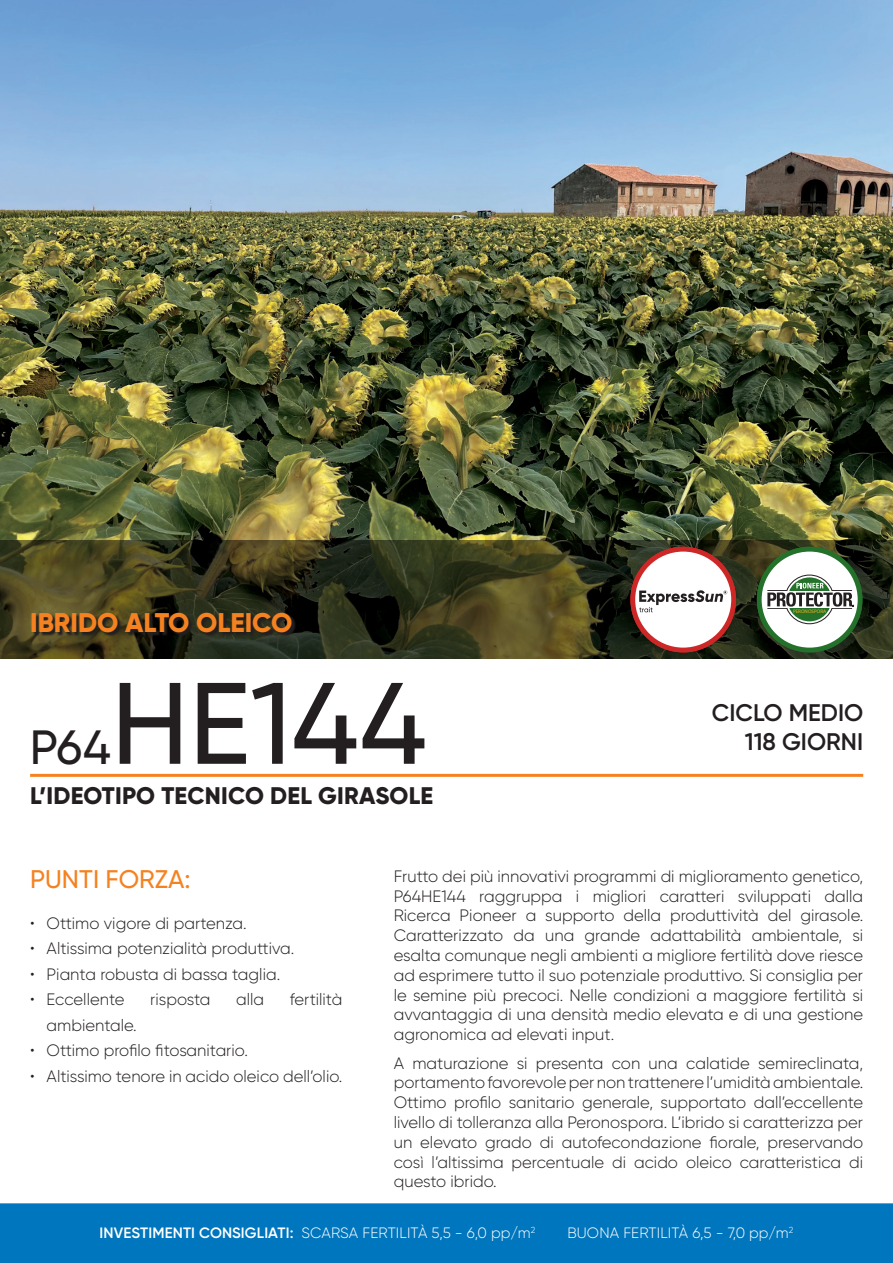
<style>
.page{position:relative;width:893px;height:1263px;background:#fff}
.page>*{position:absolute;margin:0;border:0;box-sizing:border-box;transform-origin:0 0}
.t1{font:500 115.5px "Gilroy";color:#231f20}
.t2{font:500 48px "Gilroy";color:#231f20}
.t3{font:800 27px "Gilroy";color:#f58220}
.t4{font:500 25.5px "Gilroy";color:#f58220}
.t5{font:800 24px "Gilroy";letter-spacing:.01em;color:#231f20}
.t6{font:600 24px "Gilroy";color:#231f20}
.t7{font:300 16.5px/19.8px "Gilroy";color:#231f20;text-align:justify}
.t8{font:300 15px "Gilroy";letter-spacing:.01em;color:#fff}
.t9{font:5.1px "Myriad Pro";color:#f6b21c}
.s1{font-weight:600}
</style>
<div class="page">
<div style="left:0;top:1203px;width:893px;height:60px;background:#0076be"></div>
<img style="left:0;top:0;width:893px;height:540px">
<hr style="left:30px;top:774px;width:833px;height:3px;background:#f58220">
<svg style="left:0;top:540px;width:893px;height:118px;background:#37361b"></svg>
<svg style="left:759px;top:549px;width:101px;height:101px"></svg>
<div style="left:757px;top:547px;width:105px;height:105px;border:5px solid #23712a;border-radius:50%"></div>
<div style="left:764px;top:591px;width:91px;height:17px;background:#fff"></div>
<svg style="left:767px;top:574px;width:87px;height:51px"></svg>
<svg style="left:33px;top:614px;width:263px;height:23px;background:#2c2a1c"></svg>
<div style="left:633px;top:549px;width:101px;height:101px;background:#fff;border-radius:50%"></div>
<div style="left:630px;top:547px;width:106px;height:105px;border:5px solid #cd2827;border-radius:50%"></div>
<svg style="left:639px;top:590px;width:88px;height:22px"></svg>
<p class="t3" style="left:30px;top:605px;width:264px">IBRIDO ALTO OLEICO</p>
<p class="t1" style="left:111px;top:652px;width:317px">HE144</p>
<p class="t5" style="left:30px;top:780px;width:404px">L’IDEOTIPO TECNICO DEL GIRASOLE</p>
<p class="t2" style="left:30px;top:717px;width:83px">P64</p>
<p class="t9" style="left:793px;top:608px;width:35px">PERONOSPORA</p>
<p class="t6" style="left:712px;top:698px;width:153px">CICLO MEDIO</p>
<p class="t6" style="left:745px;top:727px;width:120px">118 GIORNI</p>
<h3 class="t4" style="left:30px;top:864px;width:162px">PUNTI FORZA:</h3>
<p class="t7" style="left:30px;top:913px;width:218px">• Ottimo vigore di partenza.</p>
<p class="t7" style="left:30px;top:938px;width:266px">• Altissima potenzialità produttiva.</p>
<p class="t7" style="left:30px;top:964px;width:252px">• Pianta robusta di bassa taglia.</p>
<p class="t7" style="left:30px;top:989px;width:96px">• Eccellente</p>
<p class="t7" style="left:150px;top:989px;width:62px">risposta</p>
<p class="t7" style="left:236px;top:989px;width:30px">alla</p>
<p class="t7" style="left:290px;top:989px;width:54px">fertilità</p>
<p class="t7" style="left:47px;top:1015px;width:92px">ambientale.</p>
<p class="t7" style="left:30px;top:1040px;width:219px">• Ottimo profilo fitosanitario.</p>
<p class="t7" style="left:30px;top:1066px;width:314px">• Altissimo tenore in acido oleico dell’olio.</p>
<p class="t7" style="left:394px;top:866px;width:471px">Frutto dei più innovativi programmi di miglioramento genetico, P64HE144 raggruppa i migliori caratteri sviluppati dalla Ricerca Pioneer a supporto della produttività del girasole.<br>Caratterizzato da una grande adattabilità ambientale, si esalta comunque negli ambienti a migliore fertilità dove riesce ad esprimere tutto il suo potenziale produttivo. Si consiglia per le semine più precoci. Nelle condizioni a maggiore fertilità si avvantaggia di una densità medio elevata e di una gestione agronomica ad elevati input.</p>
<p class="t7" style="left:394px;top:1053px;width:471px">A maturazione si presenta con una calatide semireclinata, portamento favorevole per non trattenere l’umidità ambientale.<br>Ottimo profilo sanitario generale, supportato dall’eccellente livello di tolleranza alla Peronospora. L’ibrido si caratterizza per un elevato grado di autofecondazione fiorale, preservando così l’altissima percentuale di acido oleico caratteristica di questo ibrido.</p>
<p class="t8" style="left:100px;top:1223px;width:437px"><span class="s1">INVESTIMENTI CONSIGLIATI:</span> SCARSA FERTILITÀ 5,5 - 6,0 pp/m<sup>2</sup></p>
<p class="t8" style="left:567px;top:1223px;width:228px">BUONA FERTILITÀ 6,5 - 7,0 pp/m<sup>2</sup></p>
</div>
